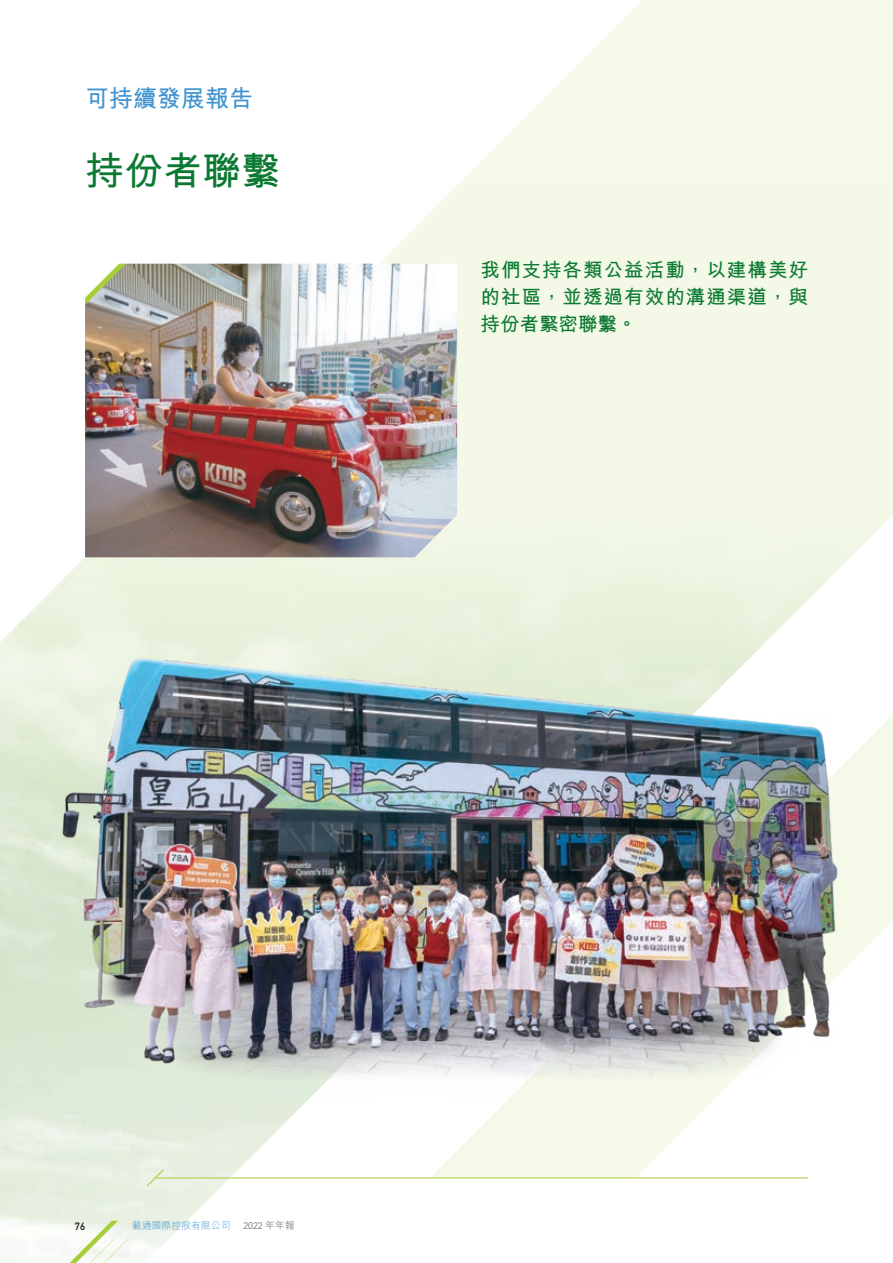
<style>
.page{position:relative;width:893px;height:1263px;background:#fff}
.page>*{position:absolute;margin:0;border:0;box-sizing:border-box;transform-origin:0 0}
.t1{font:700 39px "M Hei HK";color:#0b7931}
.t2{font:700 24px "M Hei HK";color:#4194d0}
.t3{font:700 19.5px/27px "M Hei HK";letter-spacing:.055em;color:#0b7931;text-align:justify}
.t4{font:10.5px "DIN Mittelschrift Std";color:#231f20}
.t5{font:300 9.75px "M Hei HK";letter-spacing:.01em;color:#4194d0}
.t6{font:300 9.75px "DIN2014";color:#55595c}
.s1{font-family:"M Hei HK"}
</style>
<div class="page">
<svg style="left:456px;top:0;width:437px;height:187px;fill:#f4f9e8"></svg>
<svg style="left:430px;top:714px;width:463px;height:463px"></svg>
<svg style="left:34px;top:1221px;width:96px;height:42px"></svg>
<hr style="left:155px;top:1177px;width:653px;height:1px;background:#a6ce39">
<svg style="left:146px;top:1168px;width:18px;height:19px"></svg>
<img style="left:85px;top:264px;width:372px;height:262px">
<svg style="left:85px;top:264px;width:41px;height:41px"></svg>
<img style="left:0;top:526px;width:892px;height:595px">
<p class="t2" style="left:85px;top:81px;width:169px">可持續發展報告</p>
<h1 class="t1" style="left:85px;top:142px;width:196px">持份者聯繫</h1>
<p class="t3" style="left:480px;top:254px;width:329px">我們支持各類公益活動，以建構美好的社區，並透過有效的溝通渠道，與持份者緊密聯繫。</p>
<p class="t4" style="left:75px;top:1219px;width:12px">76</p>
<p class="t5" style="left:132px;top:1221px;width:100px">載通國際控股有限公司</p>
<p class="t6" style="left:243px;top:1220px;width:53px">2022 <span class="s1">年年報</span></p>
</div>
